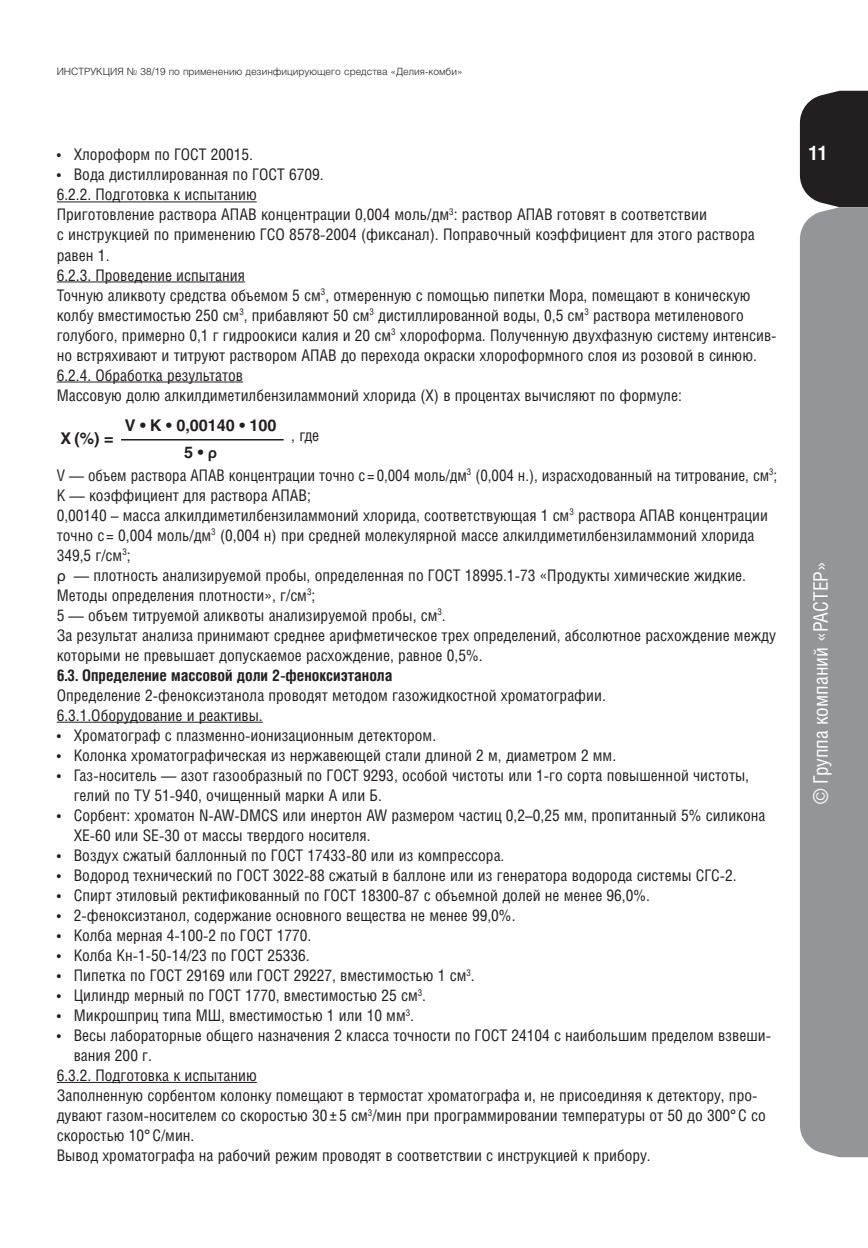
<style>
.page{position:relative;width:868px;height:1248px;background:#fff}
.page>*{position:absolute;margin:0;border:0;box-sizing:border-box;transform-origin:0 0}
.t1{font:20px "Helios Cond";color:#fff}
.t2{font:700 20px "Helios Cond";color:#fff}
.txt{font:16px/20px "Helios Cond";color:#231f20}
.t3{font:700 16px "Helios Cond";color:#231f20}
.t4{font:700 16px/26.8px "Helios";color:#231f20;text-align:center}
.t5{font:300 10px "Helios";color:#231f20}
.s1{font-family:"Myriad Pro";font-weight:600}
.s2{font-family:"Myriad Pro"}
</style>
<div class="page">
<svg style="left:799px;top:91px;width:68px;height:116px;background:#353232"></svg>
<div style="left:800px;top:207px;width:67px;height:950px;background:#939598"></div>
<hr style="left:57px;top:201px;width:200px;height:1px;background:#231f20">
<hr style="left:57px;top:281px;width:188px;height:1px;background:#231f20">
<hr style="left:57px;top:381px;width:186px;height:1px;background:#231f20">
<hr style="left:57px;top:721px;width:206px;height:1px;background:#231f20">
<hr style="left:57px;top:1081px;width:200px;height:1px;background:#231f20">
<hr style="left:121px;top:439px;width:163px;height:1px;background:#231f20">
<p class="t5" style="left:57px;top:66px;width:407px">ИНСТРУКЦИЯ № 38/19 по применению дезинфицирующего средства «Делия-комби»</p>
<p class="txt" style="left:57px;top:144px;width:198px">• Хлороформ по ГОСТ 20015.</p>
<p class="t2" style="left:808px;top:141px;width:20px">11</p>
<p class="txt" style="left:57px;top:164px;width:268px">• Вода дистиллированная по ГОСТ 6709.</p>
<p class="txt" style="left:57px;top:184px;width:201px">6.2.2. Подготовка к испытанию</p>
<p class="txt" style="left:57px;top:204px;width:699px">Приготовление раствора АПАВ концентрации 0,004 моль/дм<sup>3</sup>: раствор АПАВ готовят в соответствии<br>с инструкцией по применению ГСО 8578-2004 (фиксанал). Поправочный коэффициент для этого раствора равен 1.</p>
<p class="txt" style="left:57px;top:264px;width:190px">6.2.3. Проведение испытания</p>
<p class="txt" style="left:57px;top:284px;width:721px">Точную аликвоту средства объемом 5 см<sup>3</sup>, отмеренную с помощью пипетки Мора, помещают в коническую колбу вместимостью 250 см<sup>3</sup>, прибавляют 50 см<sup>3</sup> дистиллированной воды, 0,5 см<sup>3</sup> раствора метиленового голубого, примерно 0,1 г гидроокиси калия и 20 см<sup>3</sup> хлороформа. Полученную двухфазную систему интенсив&shy;но встряхивают и титруют раствором АПАВ до перехода окраски хлороформного слоя из розовой в синюю.</p>
<p class="txt" style="left:57px;top:364px;width:188px">6.2.4. Обработка результатов</p>
<p class="txt" style="left:57px;top:384px;width:626px">Массовую долю алкилдиметилбензиламмоний хлорида (Х) в процентах вычисляют по формуле:</p>
<p class="t4" style="left:60px;top:425px;width:55px">X (%) =</p>
<p class="t4" style="left:125px;top:412px;width:153px">V • К • 0,00140 • 100<br>5 • <span class="s1">ρ</span></p>
<p class="txt" style="left:291px;top:424px;width:29px">, где</p>
<p class="txt" style="left:57px;top:464px;width:721px">V — объем раствора АПАВ концентрации точно с = 0,004 моль/дм<sup>3</sup> (0,004 н.), израсходованный на титрование, см<sup>3</sup>;</p>
<p class="txt" style="left:57px;top:484px;width:256px">К — коэффициент для раствора АПАВ;</p>
<p class="txt" style="left:57px;top:504px;width:712px">0,00140 – масса алкилдиметилбензиламмоний хлорида, соответствующая 1 см<sup>3</sup> раствора АПАВ концентрации точно с = 0,004 моль/дм<sup>3</sup> (0,004 н) при средней молекулярной массе алкилдиметилбензиламмоний хлорида<br>349,5 г/см<sup>3</sup>;</p>
<p class="txt" style="left:57px;top:564px;width:690px"><span class="s2">ρ</span>ρ— плотность анализируемой пробы, определенная по ГОСТ 18995.1-73 «Продукты химические жидкие.<br>Методы определения плотности», г/см<sup>3</sup>;</p>
<p class="txt" style="left:57px;top:604px;width:390px">5 — объем титруемой аликвоты анализируемой пробы, см<sup>3</sup>.</p>
<p class="txt" style="left:57px;top:624px;width:720px">За результат анализа принимают среднее арифметическое трех определений, абсолютное расхождение между которыми не превышает допускаемое расхождение, равное 0,5%.</p>
<p class="t3" style="left:57px;top:665px;width:337px">6.3. Определение массовой доли 2-феноксиэтанола</p>
<p class="txt" style="left:57px;top:684px;width:550px">Определение 2-феноксиэтанола проводят методом газожидкостной хроматографии.</p>
<p class="txt" style="left:57px;top:704px;width:207px">6.3.1.Оборудование и реактивы.</p>
<p class="txt" style="left:57px;top:724px;width:381px">• Хроматограф с плазменно-ионизационным детектором.</p>
<p class="txt" style="left:57px;top:744px;width:561px">• Колонка хроматографическая из нержавеющей стали длиной 2 м, диаметром 2 мм.</p>
<p class="txt" style="left:74px;top:764px;width:676px;text-indent:-17px">• Газ-носитель — азот газообразный по ГОСТ 9293, особой чистоты или 1-го сорта повышенной чистоты, гелий по ТУ 51-940, очищенный марки А или Б.</p>
<p class="txt" style="left:74px;top:804px;width:693px;text-indent:-17px">• Сорбент: хроматон N-AW-DMCS или инертон AW размером частиц 0,2–0,25 мм, пропитанный 5% силикона<br>ХЕ-60 или SE-30 от массы твердого носителя.</p>
<p class="txt" style="left:57px;top:844px;width:449px">• Воздух сжатый баллонный по ГОСТ 17433-80 или из компрессора.</p>
<p class="txt" style="left:57px;top:864px;width:681px">• Водород технический по ГОСТ 3022-88 сжатый в баллоне или из генератора водорода системы СГС-2.</p>
<p class="txt" style="left:57px;top:884px;width:594px">• Спирт этиловый ректификованный по ГОСТ 18300-87 с объемной долей не менее 96,0%.</p>
<p class="txt" style="left:57px;top:904px;width:460px">• 2-феноксиэтанол, содержание основного вещества не менее 99,0%.</p>
<p class="txt" style="left:57px;top:924px;width:256px">• Колба мерная 4-100-2 по ГОСТ 1770.</p>
<p class="txt" style="left:57px;top:944px;width:254px">• Колба Кн-1-50-14/23 по ГОСТ 25336.</p>
<p class="txt" style="left:57px;top:964px;width:419px">• Пипетка по ГОСТ 29169 или ГОСТ 29227, вместимостью 1 см<sup>3</sup>.</p>
<p class="txt" style="left:57px;top:984px;width:371px">• Цилиндр мерный по ГОСТ 1770, вместимостью 25 см<sup>3</sup>.</p>
<p class="txt" style="left:57px;top:1004px;width:359px">• Микрошприц типа МШ, вместимостью 1 или 10 мм<sup>3</sup>.</p>
<p class="txt" style="left:74px;top:1024px;width:698px;text-indent:-17px">• Весы лабораторные общего назначения 2 класса точности по ГОСТ 24104 с наибольшим пределом взвеши&shy;вания 200 г.</p>
<p class="txt" style="left:57px;top:1064px;width:201px">6.3.2. Подготовка к испытанию</p>
<p class="txt" style="left:57px;top:1084px;width:710px">Заполненную сорбентом колонку помещают в термостат хроматографа и, не присоединяя к детектору, про&shy;дувают газом-носителем со скоростью 30 ± 5 см<sup>3</sup>/мин при программировании температуры от 50 до 300°С со скоростью 10°С/мин.</p>
<p class="txt" style="left:57px;top:1144px;width:595px">Вывод хроматографа на рабочий режим проводят в соответствии с инструкцией к прибору.</p>
<p class="t1" style="left:808px;top:804px;width:245px;rotate:-90deg">© Группа компаний «РАСТЕР»</p>
</div>
